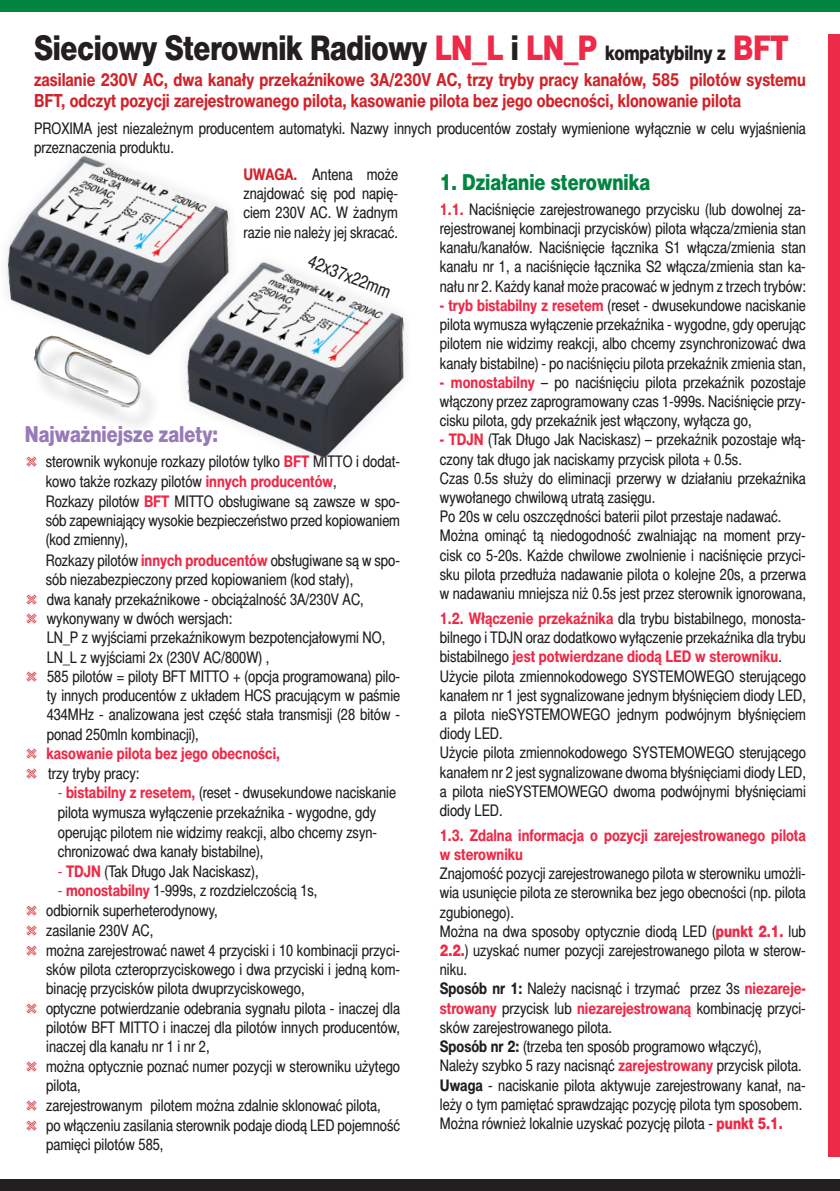
<style>
.page{position:relative;width:840px;height:1191px;background:#fff}
.page>*{position:absolute;margin:0;border:0;box-sizing:border-box;transform-origin:0 0}
.t1{font:34px "Switzer Cnd EFN Heavy";letter-spacing:-.01em;color:#231f20}
.t2{font:22px "Switzer Cnd EFN Heavy";color:#008540}
.t3{font:22px "Switzer Cnd EFN Heavy";color:#977ab7}
.t4{font:700 18px/21.6px "Switzer Cnd EFN";color:#d1232a}
.t5{font:18px "Switzer Cnd EFN";color:#231f20}
.t6{font:16px/19.2px "Switzer Cnd EFN";color:#231f20;text-align:justify}
.t7{font:700 16px/19.2px "Switzer Cnd EFN";color:#ed2a47}
.s1{color:#ed2a47}
.s2{font-size:20px}
.s3{font-weight:700;color:#d1232a}
.s4{font-family:"Dingbests";color:#d1232a}
.s5{font-weight:700;color:#ed2a47}
.s6{font-family:"Dingbests";font-weight:400;color:#d1232a}
.s7{font-family:"Switzer Cnd EFN Heavy";color:#ed2a47}
.s8{font-weight:700}
</style>
<div class="page">
<div style="left:0;top:0;width:839px;height:11px;background:#008540"></div>
<div style="left:0;top:1179px;width:839px;height:12px;background:#231f20"></div>
<div style="left:828px;top:34px;width:11px;height:1123px;background:#ed2a47"></div>
<img style="left:6px;top:155px;width:223px;height:191px">
<svg style="left:162px;top:235px;width:67px;height:111px"></svg>
<img style="left:176px;top:248px;width:229px;height:210px">
<div style="left:34px;top:343px;width:126px;height:91px;background:#231f20;opacity:.23"></div>
<img style="left:29px;top:334px;width:117px;height:75px">
<p class="t1" style="left:34px;top:28px;width:755px">Sieciowy Sterownik Radiowy <span class="s1">LN_L</span> i <span class="s1">LN_P</span> <span class="s2">kompatybilny z</span> <span class="s1">BFT</span></p>
<p class="t4" style="left:34px;top:68px;width:773px">zasilanie 230V AC, dwa kanały przekaźnikowe 3A/230V AC, trzy tryby pracy kanałów, 585 pilotów systemu<br>BFT, odczyt pozycji zarejestrowanego pilota, kasowanie pilota bez jego obecności, klonowanie pilota</p>
<p class="t6" style="left:34px;top:118px;width:773px">PROXIMA jest niezależnym producentem automatyki. Nazwy innych producentów zostały wymienione wyłącznie w celu wyjaśnienia przeznaczenia produktu.</p>
<p class="t6" style="left:243px;top:165px;width:156px"><span class="s3">UWAGA.</span> Antena może znajdować się pod napię&shy;ciem 230V AC. W żadnym razie nie należy jej skracać.</p>
<p class="t5" style="left:313px;top:251px;width:88px;rotate:21deg">42x37x22mm</p>
<p class="t3" style="left:25px;top:422px;width:195px">Najważniejsze zalety:</p>
<p class="t6" style="left:46px;top:452px;width:355px;text-indent:-21px"><span class="s4">t</span> sterownik wykonuje rozkazy pilotów tylko <span class="s5">BFT</span> MITTO i dodat&shy;kowo także rozkazy pilotów <span class="s5">innych producentów</span>,</p>
<p class="t6" style="left:46px;top:491px;width:355px">Rozkazy pilotów <span class="s5">BFT</span> MITTO obsługiwane są zawsze w spo&shy;sób zapewniający wysokie bezpieczeństwo przed kopiowaniem (kod zmienny),</p>
<p class="t6" style="left:46px;top:550px;width:355px">Rozkazy pilotów <span class="s5">innych producentów</span> obsługiwane są w spo&shy;sób niezabezpieczony przed kopiowaniem (kod stały),</p>
<p class="t6" style="left:25px;top:589px;width:340px"><span class="s4">t</span> dwa kanały przekaźnikowe - obciążalność 3A/230V AC,</p>
<p class="t6" style="left:25px;top:609px;width:209px"><span class="s4">t</span> wykonywany w dwóch wersjach:</p>
<p class="t6" style="left:47px;top:628px;width:340px">LN_P z wyjściami przekaźnikowym bezpotencjałowymi NO,</p>
<p class="t6" style="left:47px;top:647px;width:224px">LN_L z wyjściami 2x (230V AC/800W) ,</p>
<p class="t6" style="left:47px;top:666px;width:354px;text-indent:-22px"><span class="s4">t</span> 585 pilotów = piloty BFT MITTO + (opcja programowana) pilo&shy;ty innych producentów z układem HCS pracującym w paśmie 434MHz - analizowana jest część stała transmisji (28 bitów - ponad 250mln kombinacji),</p>
<p class="t7" style="left:25px;top:743px;width:257px"><span class="s6">t</span> kasowanie pilota bez jego obecności,</p>
<p class="t6" style="left:25px;top:763px;width:116px"><span class="s4">t</span> trzy tryby pracy:</p>
<p class="t6" style="left:58px;top:783px;width:339px"><span class="s1">-</span> <span class="s5">bistabilny z resetem,</span> (reset - dwusekundowe naciskanie</p>
<p class="t6" style="left:58px;top:802px;width:319px">pilota wymusza wyłączenie przekaźnika - wygodne, gdy</p>
<p class="t6" style="left:58px;top:822px;width:321px">operując pilotem nie widzimy reakcji, albo chcemy zsyn&shy;chronizować dwa kanały bistabilne),</p>
<p class="t6" style="left:58px;top:861px;width:202px"><span class="s1">-</span> <span class="s5">TDJN</span> (Tak Długo Jak Naciskasz),</p>
<p class="t6" style="left:58px;top:881px;width:261px"><span class="s1">-</span> <span class="s5">monostabilny</span> 1-999s, z rozdzielczością 1s,</p>
<p class="t6" style="left:25px;top:901px;width:194px"><span class="s4">t</span> odbiornik superheterodynowy,</p>
<p class="t6" style="left:25px;top:920px;width:130px"><span class="s4">t</span> zasilanie 230V AC,</p>
<p class="t6" style="left:46px;top:940px;width:355px;text-indent:-21px"><span class="s4">t</span> można zarejestrować nawet 4 przyciski i 10 kombinacji przyci&shy;sków pilota czteroprzyciskowego i dwa przyciski i jedną kom&shy;binację przycisków pilota dwuprzyciskowego,</p>
<p class="t6" style="left:46px;top:998px;width:355px;text-indent:-21px"><span class="s4">t</span> optyczne potwierdzanie odebrania sygnału pilota - inaczej dla pilotów BFT MITTO i inaczej dla pilotów innych producentów, inaczej dla kanału nr 1 i nr 2,</p>
<p class="t6" style="left:46px;top:1056px;width:355px;text-indent:-21px"><span class="s4">t</span> można optycznie poznać numer pozycji w sterowniku użytego pilota,</p>
<p class="t6" style="left:25px;top:1095px;width:357px"><span class="s4">t</span> zarejestrowanym pilotem można zdalnie sklonować pilota,</p>
<p class="t6" style="left:46px;top:1115px;width:355px;text-indent:-21px"><span class="s4">t</span> po włączeniu zasilania sterownik podaje diodą LED pojemność pamięci pilotów 585,</p>
<p class="t2" style="left:439px;top:169px;width:212px">1. Działanie sterownika</p>
<p class="t6" style="left:439px;top:199px;width:367px"><span class="s5">1.1.</span> Naciśnięcie zarejestrowanego przycisku (lub dowolnej za&shy;rejestrowanej kombinacji przycisków) pilota włącza/zmienia stan kanału/kanałów. Naciśnięcie łącznika S1 włącza/zmienia stan kanału nr 1, a naciśnięcie łącznika S2 włącza/zmienia stan ka&shy;nału nr 2. Każdy kanał może pracować w jednym z trzech trybów:</p>
<p class="t6" style="left:439px;top:295px;width:367px"><span class="s5">- tryb bistabilny z resetem</span> (reset - dwusekundowe naciskanie pilota wymusza wyłączenie przekaźnika - wygodne, gdy operując pilotem nie widzimy reakcji, albo chcemy zsynchronizować dwa kanały bistabilne) - po naciśnięciu pilota przekaźnik zmienia stan,</p>
<p class="t6" style="left:439px;top:372px;width:367px"><span class="s5">- monostabilny</span> – po naciśnięciu pilota przekaźnik pozostaje włączony przez zaprogramowany czas 1-999s. Naciśnięcie przy&shy;cisku pilota, gdy przekaźnik jest włączony, wyłącza go,</p>
<p class="t6" style="left:439px;top:430px;width:367px"><span class="s5">- TDJN</span> (Tak Długo Jak Naciskasz) – przekaźnik pozostaje włą&shy;czony tak długo jak naciskamy przycisk pilota + 0.5s.</p>
<p class="t6" style="left:439px;top:468px;width:367px">Czas 0.5s służy do eliminacji przerwy w działaniu przekaźnika wywołanego chwilową utratą zasięgu.</p>
<p class="t6" style="left:439px;top:507px;width:343px">Po 20s w celu oszczędności baterii pilot przestaje nadawać.</p>
<p class="t6" style="left:439px;top:526px;width:367px">Można ominąć tą niedogodność zwalniając na moment przy&shy;cisk co 5-20s. Każde chwilowe zwolnienie i naciśnięcie przyci&shy;sku pilota przedłuża nadawanie pilota o kolejne 20s, a przerwa w nadawaniu mniejsza niż 0.5s jest przez sterownik ignorowana,</p>
<p class="t6" style="left:439px;top:608px;width:367px"><span class="s5">1.2. Włączenie przekaźnika</span> dla trybu bistabilnego, monosta&shy;bilnego i TDJN oraz dodatkowo wyłączenie przekaźnika dla trybu bistabilnego <span class="s5">jest potwierdzane diodą LED w sterowniku</span>.</p>
<p class="t6" style="left:439px;top:666px;width:367px">Użycie pilota zmiennokodowego SYSTEMOWEGO sterującego kanałem nr 1 jest sygnalizowane jednym błyśnięciem diody LED, a pilota nieSYSTEMOWEGO jednym podwójnym błyśnięciem diody LED.</p>
<p class="t6" style="left:439px;top:743px;width:367px">Użycie pilota zmiennokodowego SYSTEMOWEGO sterującego kanałem nr 2 jest sygnalizowane dwoma błyśnięciami diody LED, a pilota nieSYSTEMOWEGO dwoma podwójnymi błyśnięciami diody LED.</p>
<p class="t7" style="left:439px;top:825px;width:367px">1.3. Zdalna informacja o pozycji zarejestrowanego pilota w sterowniku</p>
<p class="t6" style="left:439px;top:864px;width:367px">Znajomość pozycji zarejestrowanego pilota w sterowniku umożli&shy;wia usunięcie pilota ze sterownika bez jego obecności (np. pilota zgubionego).</p>
<p class="t6" style="left:439px;top:921px;width:367px">Można na dwa sposoby optycznie diodą LED (<span class="s7">punkt 2.1.</span> lub <span class="s7">2.2.</span>) uzyskać numer pozycji zarejestrowanego pilota w sterow&shy;niku.</p>
<p class="t6" style="left:439px;top:979px;width:367px"><span class="s8">Sposób nr 1:</span> Należy nacisnąć i trzymać przez 3s <span class="s5">niezareje&shy;strowany</span> przycisk lub <span class="s5">niezarejestrowaną</span> kombinację przyci&shy;sków zarejestrowanego pilota.</p>
<p class="t6" style="left:439px;top:1036px;width:323px"><span class="s8">Sposób nr 2:</span> (trzeba ten sposób programowo włączyć),</p>
<p class="t6" style="left:439px;top:1056px;width:363px">Należy szybko 5 razy nacisnąć <span class="s5">zarejestrowany</span> przycisk pilota.</p>
<p class="t6" style="left:439px;top:1075px;width:367px"><span class="s8">Uwaga</span> - naciskanie pilota aktywuje zarejestrowany kanał, na&shy;leży o tym pamiętać sprawdzając pozycję pilota tym sposobem.</p>
<p class="t6" style="left:439px;top:1113px;width:344px">Można również lokalnie uzyskać pozycję pilota - <span class="s7">punkt 5.1.</span></p>
</div>
